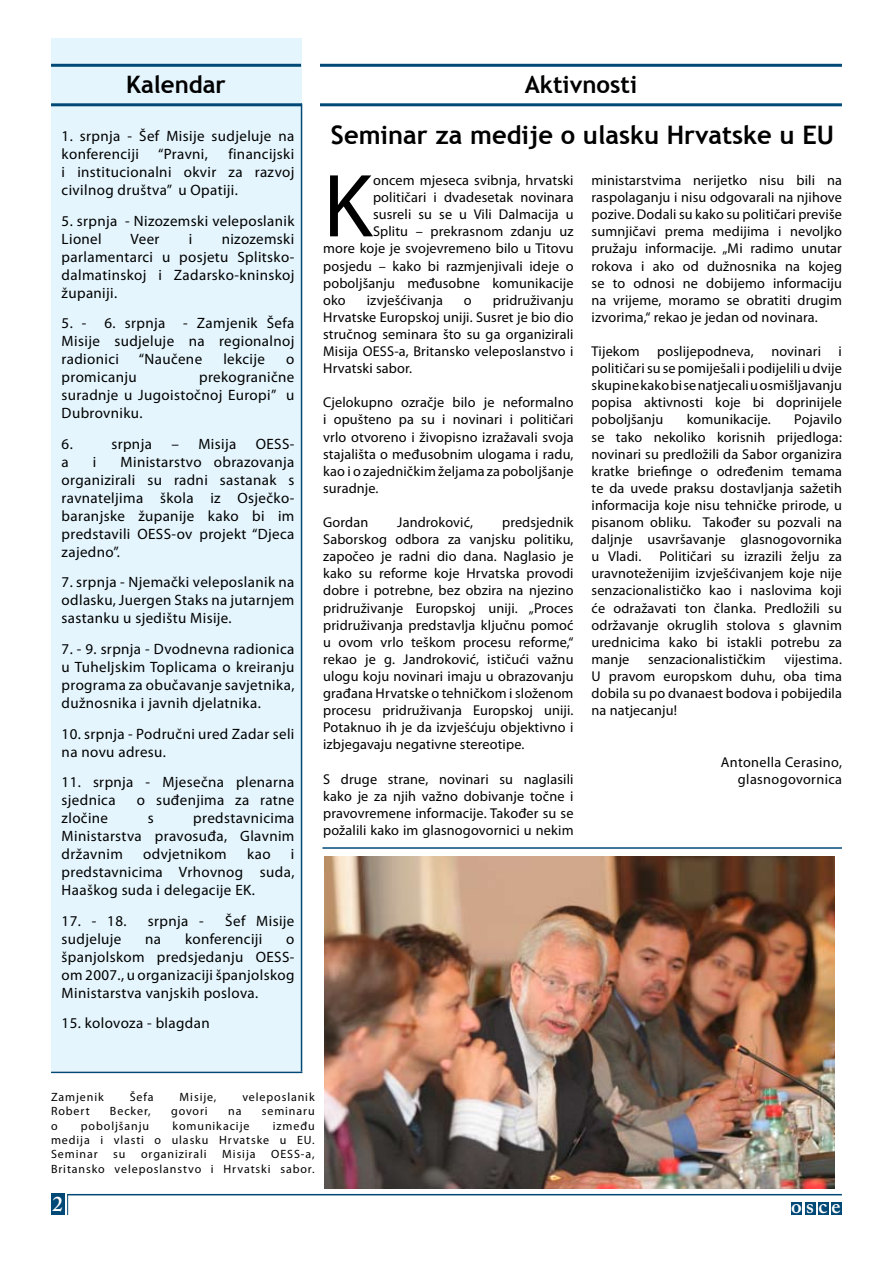
<style>
.page{position:relative;width:893px;height:1263px;background:#fff}
.page>*{position:absolute;margin:0;border:0;box-sizing:border-box;transform-origin:0 0}
.t1{font:90.3px "Myriad Pro";color:#000}
.t2{font:700 25.5px "Trebuchet MS";color:#000}
.t3{font:700 24px "Trebuchet MS";color:#000}
.t4{font:600 21px "Adobe Caslon Pro";color:#fff}
.t5{font:15px/18px "Myriad Pro";letter-spacing:.025em;color:#000;text-align:justify}
.t6{font:14.25px/17.1px "Myriad Pro";letter-spacing:.01em;color:#000;text-align:justify}
.t7{font:12px/14.4px "Myriad Pro";letter-spacing:.075em;color:#000;text-align:justify}
</style>
<div class="page">
<div style="left:51px;top:38px;width:251px;height:1032px;background:#e4f5fd"></div>
<hr style="left:320px;top:64px;width:522px;height:3px;background:#004976">
<hr style="left:320px;top:103px;width:522px;height:3px;background:#004976">
<hr style="left:51px;top:64px;width:250px;height:3px;background:#004976">
<hr style="left:51px;top:103px;width:251px;height:3px;background:#004976">
<hr style="left:301px;top:104px;width:1px;height:967px;background:#004976">
<hr style="left:51px;top:1071px;width:251px;height:2px;background:#004976">
<hr style="left:322px;top:847px;width:520px;height:2px;background:#004976">
<img style="left:325px;top:856px;width:509px;height:332px">
<div style="left:805px;top:1202px;width:11px;height:13px;background:#004976"></div>
<div style="left:818px;top:1202px;width:11px;height:13px;background:#004976"></div>
<div style="left:831px;top:1202px;width:11px;height:13px;background:#004976"></div>
<div style="left:791px;top:1202px;width:11px;height:13px;background:#004976"></div>
<div style="left:51px;top:1194px;width:14px;height:21px;background:#004976"></div>
<hr style="left:67px;top:1194px;width:775px;height:1px;background:#004976">
<svg style="left:67px;top:1194px;width:1px;height:21px"></svg>
<h3 class="t3" style="left:126px;top:70px;width:101px">Kalendar</h3>
<h3 class="t3" style="left:525px;top:70px;width:114px">Aktivnosti</h3>
<p class="t5" style="left:62px;top:127px;width:234px">1. srpnja - Šef Misije sudjeluje na konferenciji</p>
<h2 class="t2" style="left:331px;top:119px;width:505px">Seminar za medije o ulasku Hrvatske u EU</h2>
<h1 class="t1" style="left:323px;top:150px;width:50px">K</h1>
<p class="t6" style="left:373px;top:171px;width:202px">oncem mjeseca svibnja, hrvatski</p>
<p class="t5" style="left:62px;top:145px;width:234px;text-indent:167px">financijski i institucionalni okvir za razvoj civilnog društva” u Opatiji.</p>
<p class="t5" style="left:62px;top:211px;width:234px">5. srpnja - Nizozemski veleposlanik<br>Lionel</p>
<p class="t5" style="left:158px;top:145px;width:51px">“Pravni,</p>
<p class="t6" style="left:592px;top:171px;width:252px">ministarstvima nerijetko nisu bili na raspolaganju i nisu odgovarali na njihove pozive. Dodali su kako su političari previše sumnjičavi prema medijima i nevoljko pružaju informacije. „Mi radimo unutar rokova i ako od dužnosnika na kojeg se to odnosi ne dobijemo informaciju na vrijeme, moramo se obratiti drugim izvorima,“ rekao je jedan od novinara.</p>
<p class="t6" style="left:592px;top:342px;width:252px">Tijekom poslijepodneva, novinari i političari su se pomiješali i podijelili u dvije skupine kako bi se natjecali u osmišljavanju popisa aktivnosti koje bi doprinijele poboljšanju</p>
<p class="t6" style="left:373px;top:189px;width:202px">političari i dvadesetak novinara</p>
<p class="t6" style="left:373px;top:206px;width:202px">susreli su se u Vili Dalmacija u</p>
<p class="t6" style="left:373px;top:223px;width:202px">Splitu – prekrasnom zdanju uz</p>
<p class="t6" style="left:323px;top:240px;width:252px">more koje je svojevremeno bilo u Titovu</p>
<p class="t6" style="left:323px;top:257px;width:252px">posjedu – kako bi razmjenjivali ideje o</p>
<p class="t6" style="left:323px;top:274px;width:252px">poboljšanju međusobne komunikacije</p>
<p class="t6" style="left:323px;top:291px;width:24px">oko</p>
<p class="t6" style="left:367px;top:291px;width:78px">izvješćivanja</p>
<p class="t6" style="left:464px;top:291px;width:9px">o</p>
<p class="t5" style="left:62px;top:229px;width:234px;text-indent:160px">nizozemski parlamentarci u posjetu Splitsko&shy;dalmatinskoj i Zadarsko-kninskoj županiji.</p>
<p class="t5" style="left:62px;top:314px;width:234px">5. - 6. srpnja - Zamjenik Šefa Misije sudjeluje na regionalnoj radionici</p>
<p class="t5" style="left:131px;top:229px;width:30px">Veer</p>
<p class="t5" style="left:189px;top:229px;width:5px">i</p>
<p class="t6" style="left:323px;top:291px;width:252px;text-indent:170px">pridruživanju Hrvatske Europskoj uniji. Susret je bio dio stručnog seminara što su ga organizirali Misija OESS-a, Britansko veleposlanstvo i Hrvatski sabor.</p>
<p class="t6" style="left:323px;top:394px;width:252px">Cjelokupno ozračje bilo je neformalno i opušteno pa su i novinari i političari vrlo otvoreno i živopisno izražavali svoja stajališta o međusobnim ulogama i radu, kao i o zajedničkim željama za poboljšanje suradnje.</p>
<p class="t6" style="left:323px;top:513px;width:47px">Gordan</p>
<p class="t6" style="left:397px;top:513px;width:77px">Jandroković,</p>
<p class="t5" style="left:139px;top:350px;width:65px">“Naučene</p>
<p class="t5" style="left:223px;top:350px;width:43px">lekcije</p>
<p class="t5" style="left:286px;top:350px;width:10px">o</p>
<p class="t5" style="left:62px;top:368px;width:234px;text-indent:137px">prekogranične suradnje u Jugoistočnoj Europi” u Dubrovniku.</p>
<p class="t5" style="left:62px;top:434px;width:13px">6.</p>
<p class="t5" style="left:111px;top:434px;width:42px">srpnja</p>
<p class="t5" style="left:171px;top:434px;width:66px">– Misija</p>
<p class="t5" style="left:256px;top:434px;width:40px">OESS-</p>
<p class="t5" style="left:62px;top:452px;width:9px">a</p>
<p class="t5" style="left:93px;top:452px;width:5px">i</p>
<p class="t5" style="left:62px;top:368px;width:77px">promicanju</p>
<p class="t6" style="left:592px;top:411px;width:252px;text-indent:203px">Pojavilo se tako nekoliko korisnih prijedloga: novinari su predložili da Sabor organizira kratke briefinge o određenim temama te da uvede praksu dostavljanja sažetih informacija koje nisu tehničke prirode, u pisanom obliku. Također su pozvali na daljnje usavršavanje glasnogovornika u Vladi.</p>
<p class="t6" style="left:687px;top:411px;width:86px">komunikacije.</p>
<p class="t5" style="left:62px;top:452px;width:234px;text-indent:59px">Ministarstvo obrazovanja organizirali su radni sastanak s ravnateljima škola iz Osječko&shy;baranjske županije kako bi im predstavili OESS-ov projekt “Djeca zajedno”.</p>
<p class="t5" style="left:62px;top:573px;width:234px">7. srpnja - Njemački veleposlanik na odlasku, Juergen Staks na jutarnjem sastanku u sjedištu Misije.</p>
<p class="t5" style="left:62px;top:640px;width:234px">7. - 9. srpnja - Dvodnevna radionica u Tuheljskim Toplicama o kreiranju programa za obučavanje savjetnika, dužnosnika i javnih djelatnika.</p>
<p class="t5" style="left:62px;top:724px;width:234px">10. srpnja - Područni ured Zadar seli na novu adresu.</p>
<p class="t5" style="left:62px;top:773px;width:234px">11. srpnja - Mjesečna plenarna sjednica</p>
<p class="t6" style="left:323px;top:513px;width:252px;text-indent:179px">predsjednik Saborskog odbora za vanjsku politiku, započeo je radni dio dana. Naglasio je kako su reforme koje Hrvatska provodi dobre i potrebne, bez obzira na njezino pridruživanje Europskoj uniji. „Proces pridruživanja predstavlja ključnu pomoć u ovom vrlo teškom procesu reforme,“ rekao je g. Jandroković, ističući važnu ulogu koju novinari imaju u obrazovanju građana Hrvatske o tehničkom i složenom procesu pridruživanja Europskoj uniji.<br>Potaknuo ih je da izvješćuju objektivno i izbjegavaju negativne stereotipe.</p>
<p class="t6" style="left:323px;top:770px;width:252px">S druge strane, novinari su naglasili kako je za njih važno dobivanje točne i pravovremene informacije. Također su se požalili kako im glasnogovornici u nekim</p>
<p class="t6" style="left:592px;top:548px;width:252px;text-indent:68px">Političari su izrazili želju za uravnoteženijim izvješćivanjem koje nije senzacionalističko kao i naslovima koji će odražavati ton članka. Predložili su održavanje okruglih stolova s glavnim urednicima kako bi istakli potrebu za manje</p>
<p class="t6" style="left:648px;top:650px;width:119px">senzacionalističkim</p>
<p class="t6" style="left:592px;top:650px;width:252px;text-indent:193px">vijestima.<br>U pravom europskom duhu, oba tima dobila su po dvanaest bodova i pobijedila na natjecanju!</p>
<p class="t6" style="left:721px;top:753px;width:123px;text-align:right">Antonella Cerasino, glasnogovornica</p>
<p class="t5" style="left:137px;top:791px;width:159px">o suđenjima za ratne</p>
<p class="t5" style="left:62px;top:809px;width:48px">zločine</p>
<p class="t5" style="left:148px;top:809px;width:7px">s</p>
<p class="t5" style="left:62px;top:809px;width:234px;text-indent:132px">predstavnicima Ministarstva pravosuđa, Glavnim državnim</p>
<p class="t5" style="left:143px;top:845px;width:85px">odvjetnikom</p>
<p class="t5" style="left:247px;top:845px;width:25px">kao</p>
<p class="t5" style="left:62px;top:845px;width:234px;text-indent:229px">i predstavnicima Vrhovnog suda, Haaškog suda i delegacije EK.</p>
<p class="t5" style="left:62px;top:911px;width:66px">17. - 18.</p>
<p class="t5" style="left:148px;top:911px;width:57px">srpnja -</p>
<p class="t5" style="left:225px;top:911px;width:71px">Šef Misije</p>
<p class="t5" style="left:62px;top:929px;width:61px">sudjeluje</p>
<p class="t5" style="left:145px;top:929px;width:17px">na</p>
<p class="t5" style="left:185px;top:929px;width:79px">konferenciji</p>
<p class="t5" style="left:62px;top:929px;width:234px;text-indent:225px">o španjolskom predsjedanju OESS&shy;om 2007., u organizaciji španjolskog Ministarstva vanjskih poslova.</p>
<p class="t5" style="left:62px;top:1014px;width:150px">15. kolovoza - blagdan</p>
<p class="t7" style="left:51px;top:1089px;width:54px">Zamjenik</p>
<p class="t7" style="left:130px;top:1089px;width:25px">Šefa</p>
<p class="t7" style="left:180px;top:1089px;width:38px">Misije,</p>
<p class="t7" style="left:242px;top:1089px;width:74px">veleposlanik</p>
<p class="t7" style="left:51px;top:1104px;width:40px">Robert</p>
<p class="t7" style="left:110px;top:1104px;width:42px">Becker,</p>
<p class="t7" style="left:171px;top:1104px;width:38px">govori</p>
<p class="t7" style="left:228px;top:1104px;width:15px">na</p>
<p class="t7" style="left:262px;top:1104px;width:54px">seminaru</p>
<p class="t7" style="left:51px;top:1118px;width:8px">o</p>
<p class="t7" style="left:81px;top:1118px;width:70px">poboljšanju</p>
<p class="t7" style="left:173px;top:1118px;width:78px">komunikacije</p>
<p class="t7" style="left:51px;top:1118px;width:265px;text-indent:222px">između medija i vlasti o ulasku Hrvatske u EU.<br>Seminar</p>
<p class="t7" style="left:113px;top:1147px;width:14px">su</p>
<p class="t7" style="left:141px;top:1147px;width:67px">organizirali</p>
<p class="t7" style="left:222px;top:1147px;width:35px">Misija</p>
<p class="t7" style="left:51px;top:1147px;width:265px;text-align:right">OESS-a,<br>Britansko veleposlanstvo i Hrvatski sabor.</p>
<h3 class="t4" style="left:52px;top:1191px;width:12px">2</h3>
<h3 class="t4" style="left:791px;top:1193px;width:51px">o s c e</h3>
</div>
